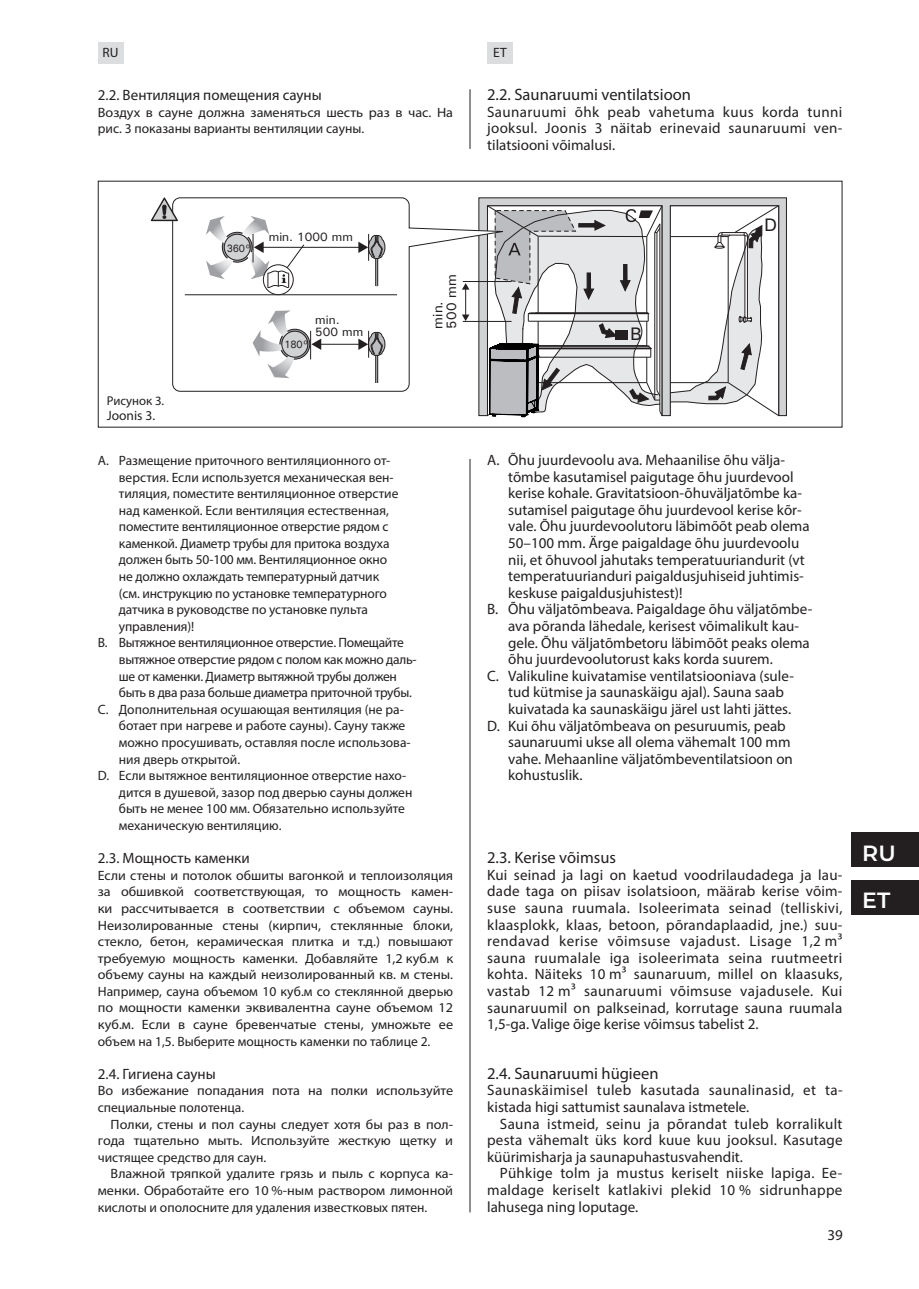
<style>
.page{position:relative;width:919px;height:1289px;background:#fff}
.page>*{position:absolute;margin:0;border:0;box-sizing:border-box;transform-origin:0 0}
.t1{font:600 22.05px/47.5px "Montserrat";color:#fff}
.t2{font:18.15px "Univers";color:#231f20}
.t3{font:16.5px "Myriad Pro";color:#231f20}
.t4{font:15px/16.6px "Myriad Pro";color:#231f20;text-align:justify}
.t5{font:15px/16.6px "Myriad Pro";letter-spacing:.025em;color:#231f20}
.t6{font:13.65px/13.6px "Univers";color:#231f20}
.t7{font:13.5px/16.6px "Myriad Pro";color:#231f20;text-align:justify}
.t8{font:13.5px/16.6px "Myriad Pro";color:#231f20;scale:1.05 1}
.t9{font:13.5px "Myriad Pro";letter-spacing:-.02em;color:#231f20}
.t10{font:12.75px "Myriad Pro";color:#231f20}
.t11{font:12.15px "Univers";color:#231f20}
.t12{font:10.65px "Univers";letter-spacing:-.025em;color:#231f20;scale:.93 1}
</style>
<div class="page">
<div style="left:98px;top:42px;width:25px;height:21px;background:#dcdddf"></div>
<div style="left:487px;top:42px;width:25px;height:21px;background:#dcdddf"></div>
<div style="left:850px;top:832px;width:68px;height:35px;background:#231f20"></div>
<div style="left:850px;top:880px;width:68px;height:34px;background:#231f20"></div>
<svg style="left:478px;top:197px;width:309px;height:219px"></svg>
<svg style="left:172px;top:197px;width:338px;height:195px"></svg>
<svg style="left:280px;top:329px;width:30px;height:30px"></svg>
<div style="left:279px;top:329px;width:31px;height:30px;border:1px solid #231f20;border-radius:50%"></div>
<svg style="left:252px;top:310px;width:43px;height:68px"></svg>
<hr style="left:262px;top:247px;width:98px;height:1px;background:#231f20">
<svg style="left:358px;top:234px;width:27px;height:52px"></svg>
<hr style="left:185px;top:294px;width:212px;height:1px;background:#231f20">
<hr style="left:319px;top:344px;width:41px;height:1px;background:#231f20">
<svg style="left:358px;top:331px;width:27px;height:52px"></svg>
<div style="left:282px;top:331px;width:26px;height:26px;background:#d1d2d4;border-radius:50%"></div>
<div style="left:281px;top:331px;width:27px;height:26px;border:1px solid #231f20;border-radius:50%"></div>
<svg style="left:310px;top:331px;width:11px;height:28px"></svg>
<svg style="left:151px;top:197px;width:27px;height:24px"></svg>
<svg style="left:263px;top:265px;width:30px;height:30px"></svg>
<div style="left:263px;top:264px;width:30px;height:31px;border:1px solid #231f20;border-radius:50%"></div>
<svg style="left:206px;top:216px;width:99px;height:72px"></svg>
<svg style="left:486px;top:205px;width:293px;height:212px"></svg>
<hr style="left:469px;top:89px;width:1px;height:60px;background:#231f20">
<hr style="left:469px;top:459px;width:1px;height:753px;background:#231f20">
<p class="t7" style="left:103px;top:44px;width:17px">RU</p>
<p class="t7" style="left:493px;top:44px;width:15px">ET</p>
<p class="t4" style="left:98px;top:86px;width:225px">2.2. Вентиляция помещения сауны</p>
<p class="t8" style="left:98px;top:103px;width:340px">Воздух в сауне должна заменяться шесть раз в час. На рис. 3 показаны варианты вентиляции сауны.</p>
<p class="t3" style="left:487px;top:84px;width:205px">2.2. Saunaruumi ventilatsioon</p>
<p class="t4" style="left:487px;top:103px;width:357px">Saunaruumi õhk peab vahetuma kuus korda tunni jooksul. Joonis 3 näitab erinevaid saunaruumi ven&shy;tilatsiooni võimalusi.</p>
<p class="t12" style="left:227px;top:241px;width:27px">360°</p>
<p class="t11" style="left:269px;top:230px;width:86px">min. 1000 mm</p>
<p class="t12" style="left:284px;top:338px;width:27px">180°</p>
<p class="t11" style="left:315px;top:312px;width:26px">min.</p>
<p class="t11" style="left:315px;top:324px;width:49px">500 mm</p>
<p class="t6" style="left:430px;top:328px;width:55px;rotate:-90deg">min.<br>500 mm</p>
<p class="t10" style="left:107px;top:393px;width:59px">Рисунок 3.</p>
<p class="t7" style="left:107px;top:407px;width:50px">Joonis 3.</p>
<p class="t7" style="left:98px;top:452px;width:294px">A. Размещение приточного вентиляционного от-</p>
<p class="t7" style="left:119px;top:468px;width:276px">верстия. Если используется механическая вен-</p>
<p class="t7" style="left:119px;top:485px;width:281px">тиляция, поместите вентиляционное отверстие</p>
<p class="t7" style="left:119px;top:501px;width:271px">над каменкой. Если вентиляция естественная,</p>
<p class="t7" style="left:119px;top:518px;width:271px">поместите вентиляционное отверстие рядом с</p>
<p class="t7" style="left:119px;top:535px;width:272px">каменкой. Диаметр трубы для притока воздуха</p>
<p class="t7" style="left:119px;top:551px;width:270px">должен быть 50-100 мм. Вентиляционное окно</p>
<p class="t7" style="left:119px;top:568px;width:262px">не должно охлаждать температурный датчик</p>
<p class="t7" style="left:119px;top:584px;width:269px">(см. инструкцию по установке температурного</p>
<p class="t7" style="left:119px;top:601px;width:251px">датчика в руководстве по установке пульта</p>
<p class="t7" style="left:119px;top:617px;width:77px">управления)!</p>
<p class="t9" style="left:98px;top:634px;width:307px">B. Вытяжное вентиляционное отверстие. Помещайте</p>
<p class="t9" style="left:119px;top:651px;width:299px">вытяжное отверстие рядом с полом как можно даль-</p>
<p class="t9" style="left:119px;top:667px;width:279px">ше от каменки. Диаметр вытяжной трубы должен</p>
<p class="t9" style="left:119px;top:684px;width:294px">быть в два раза больше диаметра приточной трубы.</p>
<p class="t7" style="left:98px;top:700px;width:307px">C. Дополнительная осушающая вентиляция (не ра-</p>
<p class="t7" style="left:119px;top:717px;width:288px">ботает при нагреве и работе сауны). Сауну также</p>
<p class="t7" style="left:119px;top:734px;width:293px">можно просушивать, оставляя после использова-</p>
<p class="t7" style="left:119px;top:750px;width:123px">ния дверь открытой.</p>
<p class="t7" style="left:98px;top:767px;width:310px">D. Если вытяжное вентиляционное отверстие нахо-</p>
<p class="t7" style="left:119px;top:783px;width:295px">дится в душевой, зазор под дверью сауны должен</p>
<p class="t7" style="left:119px;top:800px;width:287px">быть не менее 100 мм. Обязательно используйте</p>
<p class="t7" style="left:119px;top:816px;width:164px">механическую вентиляцию.</p>
<p class="t4" style="left:98px;top:849px;width:153px">2.3. Мощность каменки</p>
<p class="t7" style="left:98px;top:866px;width:357px">Если стены и потолок обшиты вагонкой и теплоизоляция за обшивкой соответствующая, то мощность камен&shy;ки рассчитывается в соответствии с объемом сауны.<br>Неизолированные стены (кирпич, стеклянные блоки, стекло, бетон, керамическая плитка и т.д.) повышают требуемую мощность каменки. Добавляйте 1,2 куб.м к объему сауны на каждый неизолированный кв. м стены.<br>Например, сауна объемом 10 куб.м со стеклянной дверью по мощности каменки эквивалентна сауне объемом 12 куб.м. Если в сауне бревенчатые стены, умножьте ее объем на 1,5. Выберите мощность каменки по таблице 2.</p>
<p class="t4" style="left:98px;top:1065px;width:119px">2.4. Гигиена сауны</p>
<p class="t8" style="left:98px;top:1082px;width:340px">Во избежание попадания пота на полки используйте специальные полотенца.</p>
<p class="t8" style="left:98px;top:1115px;width:340px;text-align:justify;text-indent:13px">Полки, стены и пол сауны следует хотя бы раз в пол&shy;года тщательно мыть. Используйте жесткую щетку и чистящее средство для саун.</p>
<p class="t8" style="left:98px;top:1165px;width:340px;text-align:justify;text-indent:13px">Влажной тряпкой удалите грязь и пыль с корпуса ка&shy;менки. Обработайте его 10 %-ным раствором лимонной кислоты и ополосните для удаления известковых пятен.</p>
<p class="t2" style="left:630px;top:322px;width:13px">B</p>
<p class="t2" style="left:764px;top:214px;width:15px">D</p>
<p class="t4" style="left:487px;top:451px;width:299px">A. Õhu juurdevoolu ava. Mehaanilise õhu välja-</p>
<p class="t4" style="left:508px;top:468px;width:287px">tõmbe kasutamisel paigutage õhu juurdevool</p>
<p class="t4" style="left:508px;top:484px;width:295px">kerise kohale. Gravitatsioon-õhuväljatõmbe ka-</p>
<p class="t4" style="left:508px;top:501px;width:295px">sutamisel paigutage õhu juurdevool kerise kõr-</p>
<p class="t4" style="left:508px;top:518px;width:303px">vale. Õhu juurdevoolutoru läbimõõt peab olema</p>
<p class="t4" style="left:508px;top:534px;width:292px">50–100 mm. Ärge paigaldage õhu juurdevoolu</p>
<p class="t4" style="left:508px;top:551px;width:298px">nii, et õhuvool jahutaks temperatuuriandurit (vt</p>
<p class="t4" style="left:508px;top:567px;width:297px">temperatuurianduri paigaldusjuhiseid juhtimis-</p>
<p class="t4" style="left:508px;top:584px;width:176px">keskuse paigaldusjuhistest)!</p>
<p class="t4" style="left:487px;top:600px;width:326px">B. Õhu väljatõmbeava. Paigaldage õhu väljatõmbe-</p>
<p class="t4" style="left:508px;top:617px;width:292px">ava põranda lähedale, kerisest võimalikult kau-</p>
<p class="t4" style="left:508px;top:634px;width:303px">gele. Õhu väljatõmbetoru läbimõõt peaks olema</p>
<p class="t4" style="left:508px;top:650px;width:266px">õhu juurdevoolutorust kaks korda suurem.</p>
<p class="t4" style="left:487px;top:667px;width:308px">C. Valikuline kuivatamise ventilatsiooniava (sule-</p>
<p class="t4" style="left:508px;top:683px;width:277px">tud kütmise ja saunaskäigu ajal). Sauna saab</p>
<p class="t4" style="left:508px;top:700px;width:284px">kuivatada ka saunaskäigu järel ust lahti jättes.</p>
<p class="t4" style="left:487px;top:717px;width:300px">D. Kui õhu väljatõmbeava on pesuruumis, peab</p>
<p class="t4" style="left:508px;top:733px;width:284px">saunaruumi ukse all olema vähemalt 100 mm</p>
<p class="t4" style="left:508px;top:750px;width:286px">vahe. Mehaanline väljatõmbeventilatsioon on</p>
<p class="t4" style="left:508px;top:766px;width:76px">kohustuslik.</p>
<p class="t3" style="left:487px;top:847px;width:130px">2.3. Kerise võimsus</p>
<p class="t4" style="left:487px;top:866px;width:357px">Kui seinad ja lagi on kaetud voodrilaudadega ja lau&shy;dade taga on piisav isolatsioon, määrab kerise võim&shy;suse sauna ruumala. Isoleerimata seinad (telliskivi, klaasplokk, klaas, betoon, põrandaplaadid, jne.) suu&shy;rendavad kerise võimsuse vajadust. Lisage 1,2 m³ sauna ruumalale iga isoleerimata seina ruutmeetri kohta. Näiteks 10 m³ saunaruum, millel on klaasuks, vastab 12 m³ saunaruumi võimsuse vajadusele. Kui saunaruumil on palkseinad, korrutage sauna ruumala 1,5-ga. Valige õige kerise võimsus tabelist 2.</p>
<p class="t3" style="left:487px;top:1063px;width:173px">2.4. Saunaruumi hügieen</p>
<p class="t5" style="left:487px;top:1081px;width:357px">Saunaskäimisel tuleb kasutada saunalinasid, et ta&shy;kistada higi sattumist saunalava istmetele.</p>
<p class="t4" style="left:487px;top:1114px;width:357px;text-indent:13px">Sauna istmeid, seinu ja põrandat tuleb korralikult pesta vähemalt üks kord kuue kuu jooksul. Kasutage küürimisharja ja saunapuhastusvahendit.</p>
<p class="t4" style="left:487px;top:1164px;width:357px;text-indent:13px">Pühkige tolm ja mustus keriselt niiske lapiga. Ee&shy;maldage keriselt katlakivi plekid 10 % sidrunhappe lahusega ning loputage.</p>
<p class="t4" style="left:827px;top:1226px;width:17px">39</p>
<h1 class="t1" style="left:862px;top:828px;width:35px">RU<br>ET</h1>
</div>
